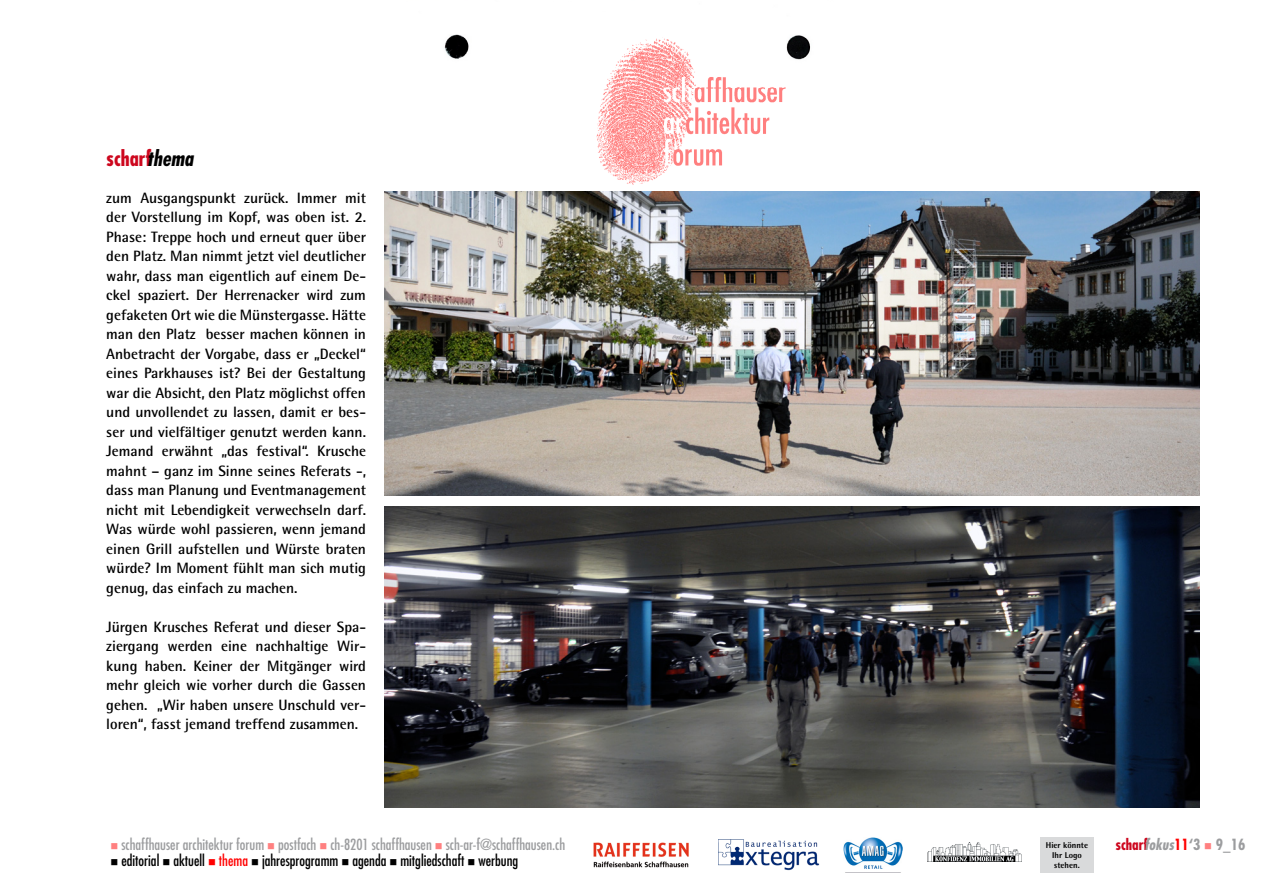
<style>
.page{position:relative;width:1263px;height:893px;background:#fff}
.page>*{position:absolute;margin:0;border:0;box-sizing:border-box;transform-origin:0 0}
.t1{font:700 condensed 21px "Futura";color:#cd071e}
.t2{font:700 15px/19.5px "Rotis Semi Sans";color:#000;text-align:justify}
.t3{font:condensed 15px "Futura";color:#9c9d9f}
.t4{font:condensed 15px "Futura";color:#000}
.t5{font:700 condensed 15px "Futura";color:#9c9d9f}
.t6{font:800 8.4px/10.1px "Rotis Semi Sans";color:#000}
.s1{font-style:italic;color:#000}
.s2{color:#ff8080}
.s3{color:#cd071e}
.s4{font-style:italic}
.s5{color:#f00}
</style>
<div class="page">
<img style="left:444px;top:34px;width:367px;height:26px">
<img style="left:577px;top:34px;width:208px;height:151px">
<img style="left:928px;top:843px;width:94px;height:19px">
<img style="left:844px;top:837px;width:58px;height:36px">
<img style="left:593px;top:842px;width:96px;height:26px">
<img style="left:719px;top:840px;width:101px;height:30px">
<div style="left:1040px;top:837px;width:54px;height:35px;background:#d9dadb"></div>
<img style="left:385px;top:191px;width:814px;height:304px">
<img style="left:385px;top:506px;width:814px;height:302px">
<h1 class="t1" style="left:106px;top:144px;width:88px">scharf<span class="s1">thema</span></h1>
<p class="t2" style="left:106px;top:188px;width:261px">zum Ausgangspunkt zurück. Immer mit der Vorstellung im Kopf, was oben ist. 2.<br>Phase: Treppe hoch und erneut quer über den Platz. Man nimmt jetzt viel deutlicher wahr, dass man eigentlich auf einem De&shy;ckel spaziert. Der Herrenacker wird zum gefaketen Ort wie die Münstergasse. Hätte man den Platz besser machen können in Anbetracht der Vorgabe, dass er „Deckel“ eines Parkhauses ist? Bei der Gestaltung war die Absicht, den Platz möglichst offen und unvollendet zu lassen, damit er bes&shy;ser und vielfältiger genutzt werden kann.<br>Jemand erwähnt „das festival“. Krusche mahnt – ganz im Sinne seines Referats -, dass man Planung und Eventmanagement nicht mit Lebendigkeit verwechseln darf.<br>Was würde wohl passieren, wenn jemand einen Grill aufstellen und Würste braten würde? Im Moment fühlt man sich mutig genug, das einfach zu machen.</p>
<p class="t2" style="left:106px;top:617px;width:261px">Jürgen Krusches Referat und dieser Spa&shy;ziergang werden eine nachhaltige Wir&shy;kung haben. Keiner der Mitgänger wird mehr gleich wie vorher durch die Gassen gehen. „Wir haben unsere Unschuld ver&shy;loren“, fasst jemand treffend zusammen.</p>
<p class="t3" style="left:111px;top:835px;width:456px"><span class="s2">■</span> schaffhauser architektur forum <span class="s2">■</span> postfach <span class="s2">■</span> ch-8201 schaffhausen <span class="s2">■</span> sch-ar-f@schaffhausen.ch</p>
<p class="t6" style="left:1046px;top:840px;width:44px">Hier könnte</p>
<p class="t5" style="left:1115px;top:835px;width:131px"><span class="s3">schar</span><span class="s4">fokus</span><span class="s5">11</span>‘3 <span class="s2">■</span> 9_16</p>
<p class="t6" style="left:1052px;top:850px;width:31px">Ihr Logo stehen.</p>
<p class="t4" style="left:111px;top:851px;width:409px">■ editorial ■ aktuell <span class="s5">■ thema</span> ■ jahresprogramm ■ agenda ■ mitgliedschaft ■ werbung</p>
</div>
